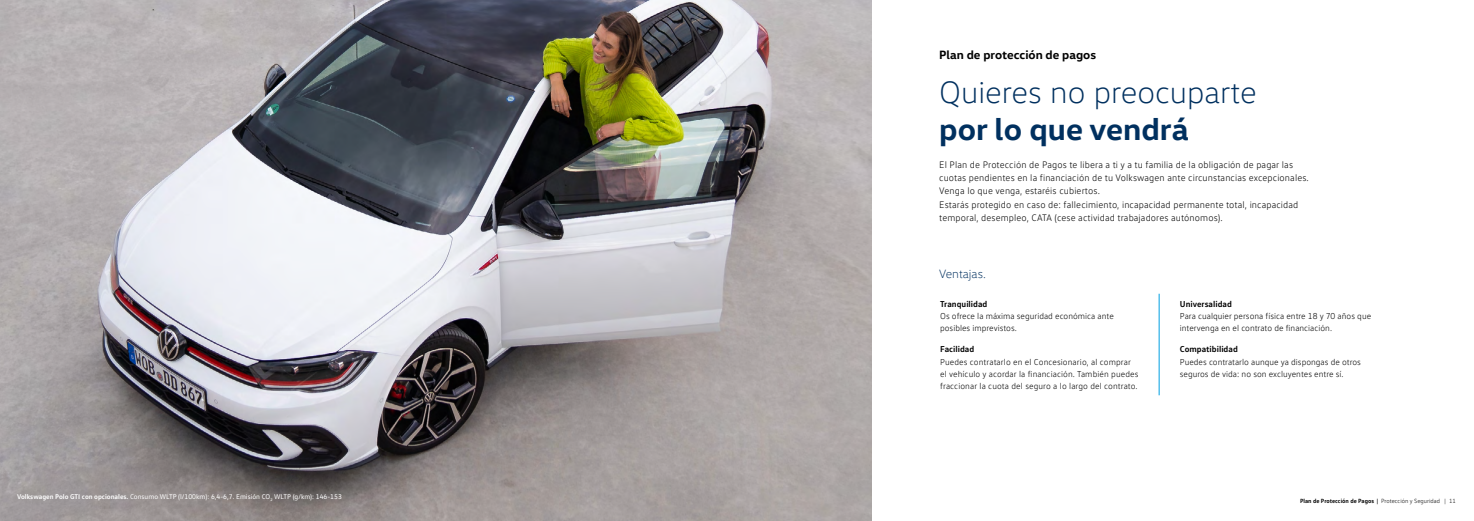
<style>
.page{position:relative;width:1474px;height:521px;background:#fff}
.page>*{position:absolute;margin:0;border:0;box-sizing:border-box;transform-origin:0 0}
.t1{font:300 31.5px "VW Head";color:#00305f}
.t2{font:700 31.5px "VW Head";color:#00305f}
.t3{font:700 12.25px "VW Head";color:#000}
.t4{font:300 12.25px "VW Head";color:#00305f}
.t5{font:300 9.62px/13.3px "VW Text";letter-spacing:.01em;color:#000}
.t6{font:300 8.75px/12.2px "VW Text";color:#000}
.t7{font:700 8.75px "VW Text";color:#000}
.t8{font:7px "VW Text";color:#fff}
.t9{font:700 6.12px "VW Text";color:#000}
.s1{font-weight:700}
.s2{font-weight:300}
</style>
<div class="page">
<img style="left:0;top:0;width:871px;height:521px">
<hr style="left:1158px;top:294px;width:1px;height:101px;background:#009fe3">
<p class="t8" style="left:17px;top:492px;width:326px"><span class="s1">Volkswagen Polo GTI con opcionales.</span> Consumo WLTP (l/100km): 6,4-6,7. Emisión CO<sub>2</sub> WLTP (g/km): 146-153</p>
<h2 class="t3" style="left:939px;top:47px;width:158px">Plan de protección de pagos</h2>
<h1 class="t1" style="left:939px;top:73px;width:319px">Quieres no preocuparte</h1>
<h1 class="t2" style="left:939px;top:109px;width:251px">por lo que vendrá</h1>
<p class="t5" style="left:939px;top:158px;width:371px">El Plan de Protección de Pagos te libera a ti y a tu familia de la obligación de pagar las cuotas pendientes en la financiación de tu Volkswagen ante circunstancias excepcionales.<br>Venga lo que venga, estaréis cubiertos.<br>Estarás protegido en caso de: fallecimiento, incapacidad permanente total, incapacidad temporal, desempleo, CATA (cese actividad trabajadores autónomos).</p>
<h2 class="t4" style="left:939px;top:267px;width:48px">Ventajas.</h2>
<p class="t7" style="left:940px;top:298px;width:49px">Tranquilidad</p>
<p class="t6" style="left:940px;top:310px;width:175px">Os ofrece la máxima seguridad económica ante posibles imprevistos.</p>
<p class="t7" style="left:940px;top:344px;width:36px">Facilidad</p>
<p class="t6" style="left:940px;top:355px;width:200px">Puedes contratarlo en el Concesionario, al comprar el vehículo y acordar la financiación. También puedes fraccionar la cuota del seguro a lo largo del contrato.</p>
<p class="t7" style="left:1179px;top:298px;width:54px">Universalidad</p>
<p class="t6" style="left:1179px;top:310px;width:193px">Para cualquier persona física entre 18 y 70 años que intervenga en el contrato de financiación.</p>
<p class="t7" style="left:1179px;top:344px;width:59px">Compatibilidad</p>
<p class="t6" style="left:1179px;top:355px;width:182px">Puedes contratarlo aunque ya dispongas de otros seguros de vida: no son excluyentes entre sí.</p>
<p class="t9" style="left:1300px;top:497px;width:157px">Plan de Protección de Pagos | <span class="s2">Protección y Seguridad | 11</span></p>
</div>
